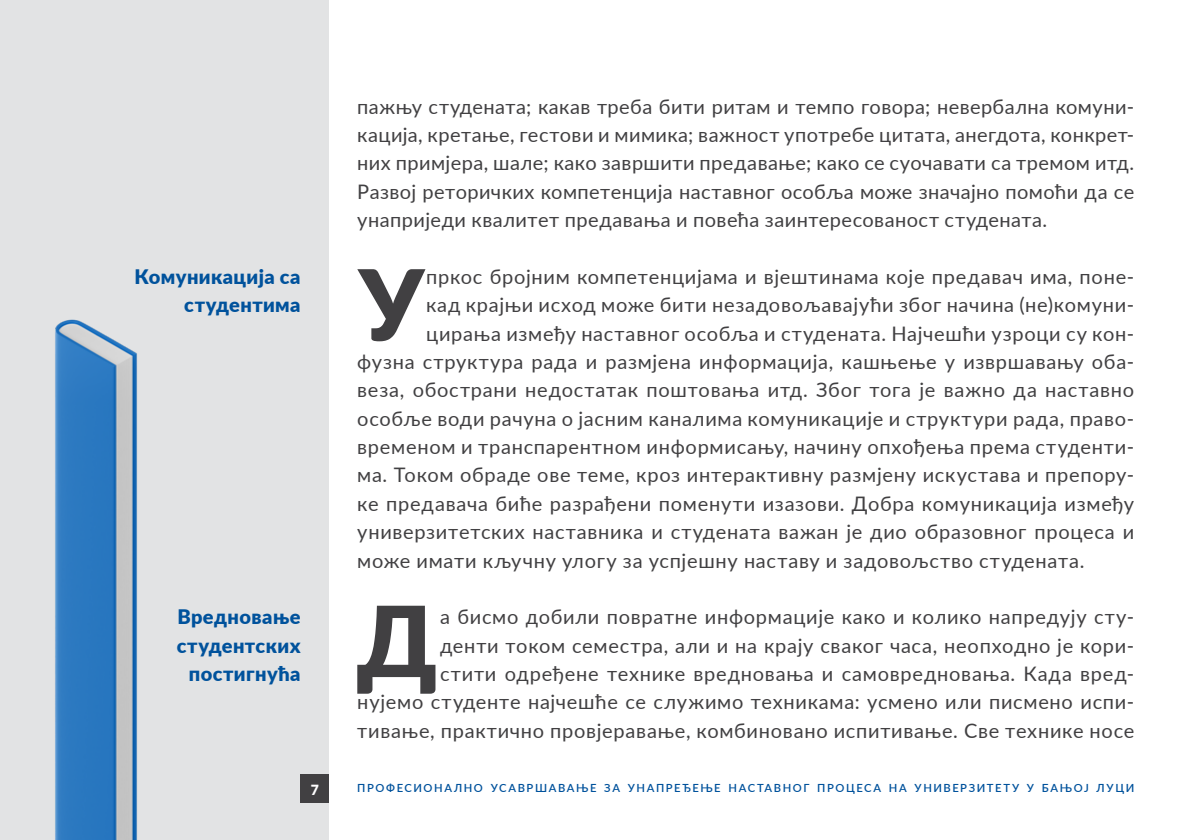
<style>
.page{position:relative;width:1191px;height:840px;background:#fff}
.page>*{position:absolute;margin:0;border:0;box-sizing:border-box;transform-origin:0 0}
.t1{font:900 97.8px "Lato";color:#414042}
.t2{font:20px/28.4px "Lato";letter-spacing:.035em;color:#414042;text-align:justify}
.t3{font:900 20px/28.4px "Lato";letter-spacing:.02em;color:#00529c;text-align:right}
.t4{font:900 14px "Lato";color:#fff}
.t5{font:600 11.2px "Lato";letter-spacing:.14em;color:#00529c}
</style>
<div class="page">
<div style="left:0;top:0;width:329px;height:839px;background:#e2e3e4"></div>
<img style="left:55px;top:319px;width:82px;height:520px">
<div style="left:300px;top:774px;width:29px;height:28px;background:#414042"></div>
<p class="t3" style="left:134px;top:261px;width:167px">Комуникација са студентима</p>
<p class="t3" style="left:177px;top:601px;width:125px;text-align:center">Вредновање студентских постигнућа</p>
<p class="t2" style="left:357px;top:91px;width:778px">пажњу студената; какав треба бити ритам и темпо говора; невербална комуни&shy;кација, кретање, гестови и мимика; важност употребе цитата, анегдота, конкрет&shy;них примјера, шале; како завршити предавање; како се суочавати са тремом итд.<br>Развој реторичких компетенција наставног особља може значајно помоћи да се унаприједи квалитет предавања и повећа заинтересованост студената.</p>
<h1 class="t1" style="left:359px;top:231px;width:66px">У</h1>
<p class="t2" style="left:426px;top:261px;width:709px">пркос бројним компетенцијама и вјештинама које предавач има, поне-</p>
<p class="t2" style="left:426px;top:289px;width:709px">кад крајњи исход може бити незадовољавајући због начина (не)комуни-</p>
<p class="t2" style="left:426px;top:318px;width:709px">цирања између наставног особља и студената. Најчешћи узроци су кон-</p>
<p class="t2" style="left:357px;top:346px;width:778px">фузна структура рада и размјена информација, кашњење у извршавању оба-</p>
<p class="t2" style="left:357px;top:375px;width:778px">веза, обострани недостатак поштовања итд. Због тога је важно да наставно</p>
<p class="t2" style="left:357px;top:403px;width:778px">особље води рачуна о јасним каналима комуникације и структури рада, право-</p>
<p class="t2" style="left:357px;top:431px;width:778px">временом и транспарентном информисању, начину опхођења према студенти-</p>
<p class="t2" style="left:357px;top:460px;width:778px">ма. Током обраде ове теме, кроз интерактивну размјену искустава и препору-</p>
<p class="t2" style="left:357px;top:488px;width:778px">ке предавача биће разрађени поменути изазови. Добра комуникација између</p>
<p class="t2" style="left:357px;top:516px;width:778px">универзитетских наставника и студената важан је дио образовног процеса и</p>
<p class="t2" style="left:357px;top:545px;width:728px">може имати кључну улогу за успјешну наставу и задовољство студената.</p>
<h1 class="t1" style="left:356px;top:567px;width:82px">Д</h1>
<p class="t2" style="left:357px;top:601px;width:778px;text-align:right">а бисмо добили повратне информације како и колико напредују сту-<br>денти током семестра, али и на крају сваког часа, неопходно је кори-<br>стити одређене технике вредновања и самовредновања. Када вред-<br>нујемо студенте најчешће се служимо техникама: усмено или писмено испи&shy;тивање, практично провјеравање, комбиновано испитивање. Све технике носе</p>
<p class="t4" style="left:311px;top:778px;width:10px">7</p>
<p class="t5" style="left:357px;top:779px;width:778px">ПРОФЕСИОНАЛНО УСАВРШАВАЊЕ ЗА УНАПРЕЂЕЊЕ НАСТАВНОГ ПРОЦЕСА НА УНИВЕРЗИТЕТУ У БАЊОЈ ЛУЦИ</p>
</div>
